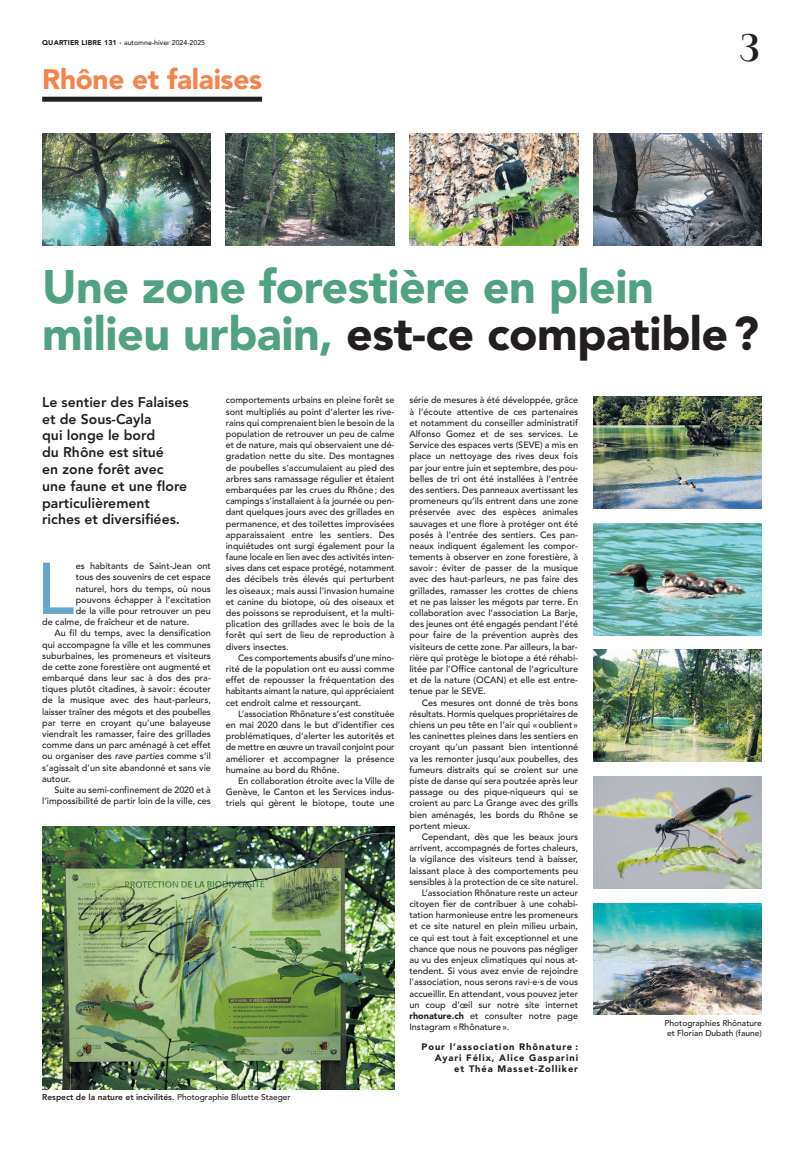
<style>
.page{position:relative;width:794px;height:1166px;background:#fff}
.page>*{position:absolute;margin:0;border:0;box-sizing:border-box;transform-origin:0 0}
.t1{font:500 72.27px "Avenir";color:#62a8cb}
.t2{font:900 46.64px/46.6px "Avenir";letter-spacing:-.01em;color:#50a283}
.t3{font:37.27px "JA10";color:#231f20}
.t4{font:900 28px "Avenir";letter-spacing:-.01em;color:#f5834c}
.t5{font:800 14px/16.8px "Avenir";color:#231f20}
.t6{font:900 9.36px/11.2px "Avenir";letter-spacing:.1em;color:#231f20;text-align:right}
.t7{font:500 9.1px/11.2px "Avenir";color:#231f20;text-align:justify}
.t8{font:800 8.4px "Avenir";color:#231f20}
.t9{font:500 8.4px/10.1px "Avenir";color:#231f20}
.t10{font:500 7px "Avenir";color:#231f20}
.s1{font-weight:900}
.s2{color:#231f20}
.s3{font-weight:500}
</style>
<div class="page">
<div style="left:42px;top:97px;width:220px;height:5px;background:#231f20"></div>
<img style="left:42px;top:826px;width:352px;height:263px">
<img style="left:42px;top:134px;width:169px;height:112px">
<img style="left:226px;top:134px;width:168px;height:112px">
<img style="left:409px;top:134px;width:169px;height:112px">
<img style="left:593px;top:134px;width:168px;height:112px">
<img style="left:593px;top:397px;width:168px;height:111px">
<img style="left:593px;top:523px;width:168px;height:112px">
<img style="left:593px;top:650px;width:168px;height:111px">
<img style="left:593px;top:776px;width:168px;height:112px">
<img style="left:593px;top:903px;width:168px;height:111px">
<p class="t10" style="left:42px;top:39px;width:164px"><span class="s1">QUARTIER LIBRE 131 ·</span> automne-hiver 2024-2025</p>
<h3 class="t3" style="left:739px;top:32px;width:24px">3</h3>
<h3 class="t4" style="left:42px;top:68px;width:221px">Rhône et falaises</h3>
<h2 class="t2" style="left:42px;top:268px;width:718px">Une zone forestière en plein milieu urbain, <span class="s2">est-ce compatible ?</span></h2>
<h3 class="t5" style="left:42px;top:395px;width:148px">Le sentier des Falaises et de Sous-Cayla<br>qui longe le bord<br>du Rhône est situé<br>en zone forêt avec une faune et une flore particulièrement riches et diversifiées.</h3>
<h1 class="t1" style="left:36px;top:559px;width:39px">L</h1>
<p class="t7" style="left:76px;top:561px;width:137px">es habitants de Saint-Jean ont</p>
<p class="t7" style="left:226px;top:395px;width:170px">comportements urbains en pleine forêt se sont multipliés au point d’alerter les rive&shy;rains qui comprenaient bien le besoin de la population de retrouver un peu de calme et de nature, mais qui observaient une dé&shy;gradation nette du site. Des montagnes de poubelles s’accumulaient au pied des arbres sans ramassage régulier et étaient embarquées par les crues du Rhône ; des campings s’installaient à la journée ou pen&shy;dant quelques jours avec des grillades en permanence, et des toilettes improvisées apparaissaient entre les sentiers. Des inquiétudes ont surgi également pour la faune locale en lien avec des activités inten&shy;sives dans cet espace protégé, notamment des décibels très élevés qui perturbent les oiseaux ; mais aussi l’invasion humaine et canine du biotope, où des oiseaux et des poissons se reproduisent, et la multi&shy;plication des grillades avec le bois de la forêt qui sert de lieu de reproduction à divers insectes.</p>
<p class="t7" style="left:226px;top:653px;width:170px;text-indent:12px">Ces comportements abusifs d’une mino - rité de la population ont eu aussi comme effet de repousser la fréquentation des habitants aimant la nature, qui appréciaient cet endroit calme et ressourçant.</p>
<p class="t7" style="left:226px;top:709px;width:170px;text-indent:12px">L’association Rhônature s’est constituée en mai 2020 dans le but d’identifier ces problématiques, d’alerter les autorités et de mettre en œuvre un travail conjoint pour améliorer et accompagner la présence humaine au bord du Rhône.</p>
<p class="t7" style="left:226px;top:776px;width:170px;text-indent:12px">En collaboration étroite avec la Ville de Genève, le Canton et les Services indus&shy;triels qui gèrent le biotope, toute une</p>
<p class="t7" style="left:409px;top:395px;width:170px">série de mesures à été développée, grâce à l’écoute attentive de ces partenaires et notamment du conseiller administratif Alfonso Gomez et de ses services. Le Service des espaces verts (SEVE) a mis en place un nettoyage des rives deux fois par jour entre juin et septembre, des pou&shy;belles de tri ont été installées à l’entrée des sentiers. Des panneaux avertissant les promeneurs qu’ils entrent dans une zone préservée avec des espèces animales sauvages et une flore à protéger ont été posés à l’entrée des sentiers. Ces pan&shy;neaux indiquent également les compor&shy;tements à observer en zone forestière, à savoir : éviter de passer de la musique avec des haut-parleurs, ne pas faire des grillades, ramasser les crottes de chiens et ne pas laisser les mégots par terre. En collaboration avec l’association La Barje, des jeunes ont été engagés pendant l’été pour faire de la prévention auprès des visiteurs de cette zone. Par ailleurs, la bar&shy;rière qui protège le biotope a été réhabi&shy;litée par l’Office cantonal de l’agriculture et de la nature (OCAN) et elle est entre&shy;tenue par le SEVE.</p>
<p class="t7" style="left:409px;top:698px;width:170px;text-indent:12px">Ces mesures ont donné de très bons résultats. Hormis quelques propriétaires de chiens un peu tête en l’air qui « oublient » les caninettes pleines dans les sentiers en croyant qu’un passant bien intentionné va les remonter jusqu’aux poubelles, des fumeurs distraits qui se croient sur une piste de danse qui sera poutzée après leur passage ou des pique-niqueurs qui se croient au parc La Grange avec des grills bien aménagés, les bords du Rhône se portent mieux.</p>
<p class="t7" style="left:422px;top:832px;width:158px">Cependant, dès que les beaux jours</p>
<p class="t7" style="left:409px;top:843px;width:170px">arrivent, accompagnés de fortes chaleurs,</p>
<p class="t7" style="left:409px;top:854px;width:170px">la vigilance des visiteurs tend à baisser,</p>
<p class="t7" style="left:409px;top:865px;width:170px">laissant place à des comportements peu</p>
<p class="t7" style="left:409px;top:877px;width:170px">sensibles à la protection de ce site naturel.</p>
<p class="t7" style="left:422px;top:888px;width:158px">L’association Rhônature reste un acteur</p>
<p class="t7" style="left:409px;top:899px;width:170px">citoyen fier de contribuer à une cohabi -</p>
<p class="t7" style="left:409px;top:910px;width:170px">tation harmonieuse entre les promeneurs</p>
<p class="t7" style="left:409px;top:921px;width:170px">et ce site naturel en plein milieu urbain,</p>
<p class="t7" style="left:409px;top:933px;width:170px">ce qui est tout à fait exceptionnel et une</p>
<p class="t7" style="left:409px;top:944px;width:170px">chance que nous ne pouvons pas négliger</p>
<p class="t7" style="left:409px;top:955px;width:170px">au vu des enjeux climatiques qui nous at -</p>
<p class="t7" style="left:409px;top:966px;width:170px">tendent. Si vous avez envie de rejoindre</p>
<p class="t7" style="left:409px;top:977px;width:170px">l’association, nous serons ravi·e·s de vous</p>
<p class="t7" style="left:409px;top:988px;width:170px">accueillir. En attendant, vous pouvez jeter</p>
<p class="t7" style="left:409px;top:1000px;width:170px">un coup d’œil sur notre site internet</p>
<p class="t7" style="left:409px;top:1011px;width:170px"><span class="s1">rhonature.ch</span> et consulter notre page</p>
<p class="t7" style="left:409px;top:1022px;width:101px">Instagram « Rhônature ».</p>
<p class="t6" style="left:421px;top:1042px;width:158px">Pour l’association Rhônature :<br>Ayari Félix, Alice Gasparini<br>et Théa Masset-Zolliker</p>
<p class="t7" style="left:76px;top:572px;width:137px">tous des souvenirs de cet espace</p>
<p class="t7" style="left:76px;top:583px;width:137px">naturel, hors du temps, où nous</p>
<p class="t7" style="left:76px;top:595px;width:137px">pouvons échapper à l’excitation</p>
<p class="t7" style="left:76px;top:606px;width:137px">de la ville pour retrouver un peu</p>
<p class="t7" style="left:42px;top:617px;width:149px">de calme, de fraîcheur et de nature.</p>
<p class="t7" style="left:55px;top:628px;width:158px">Au fil du temps, avec la densification</p>
<p class="t7" style="left:42px;top:639px;width:170px">qui accompagne la ville et les communes</p>
<p class="t7" style="left:42px;top:651px;width:170px">suburbaines, les promeneurs et visiteurs</p>
<p class="t7" style="left:42px;top:662px;width:170px">de cette zone forestière ont augmenté et</p>
<p class="t7" style="left:42px;top:673px;width:170px">embarqué dans leur sac à dos des pra-</p>
<p class="t7" style="left:42px;top:684px;width:170px">tiques plutôt citadines, à savoir : écouter</p>
<p class="t7" style="left:42px;top:695px;width:170px">de la musique avec des haut-parleurs,</p>
<p class="t7" style="left:42px;top:707px;width:170px">laisser traîner des mégots et des poubelles</p>
<p class="t7" style="left:42px;top:718px;width:170px">par terre en croyant qu’une balayeuse</p>
<p class="t7" style="left:42px;top:729px;width:170px">viendrait les ramasser, faire des grillades</p>
<p class="t7" style="left:42px;top:740px;width:170px">comme dans un parc aménagé à cet effet</p>
<p class="t7" style="left:42px;top:751px;width:170px">ou organiser des rave parties comme s’il</p>
<p class="t7" style="left:42px;top:763px;width:170px">s’agissait d’un site abandonné et sans vie</p>
<p class="t7" style="left:42px;top:774px;width:30px">autour.</p>
<p class="t7" style="left:55px;top:785px;width:158px">Suite au semi-confinement de 2020 et à</p>
<p class="t7" style="left:42px;top:796px;width:170px">l’impossibilité de partir loin de la ville, ces</p>
<p class="t9" style="left:664px;top:1018px;width:99px">Photographies Rhônature et Florian Dubath (faune)</p>
<p class="t8" style="left:42px;top:1093px;width:250px">Respect de la nature et incivilités. <span class="s3">Photographie Bluette Staeger</span></p>
</div>
